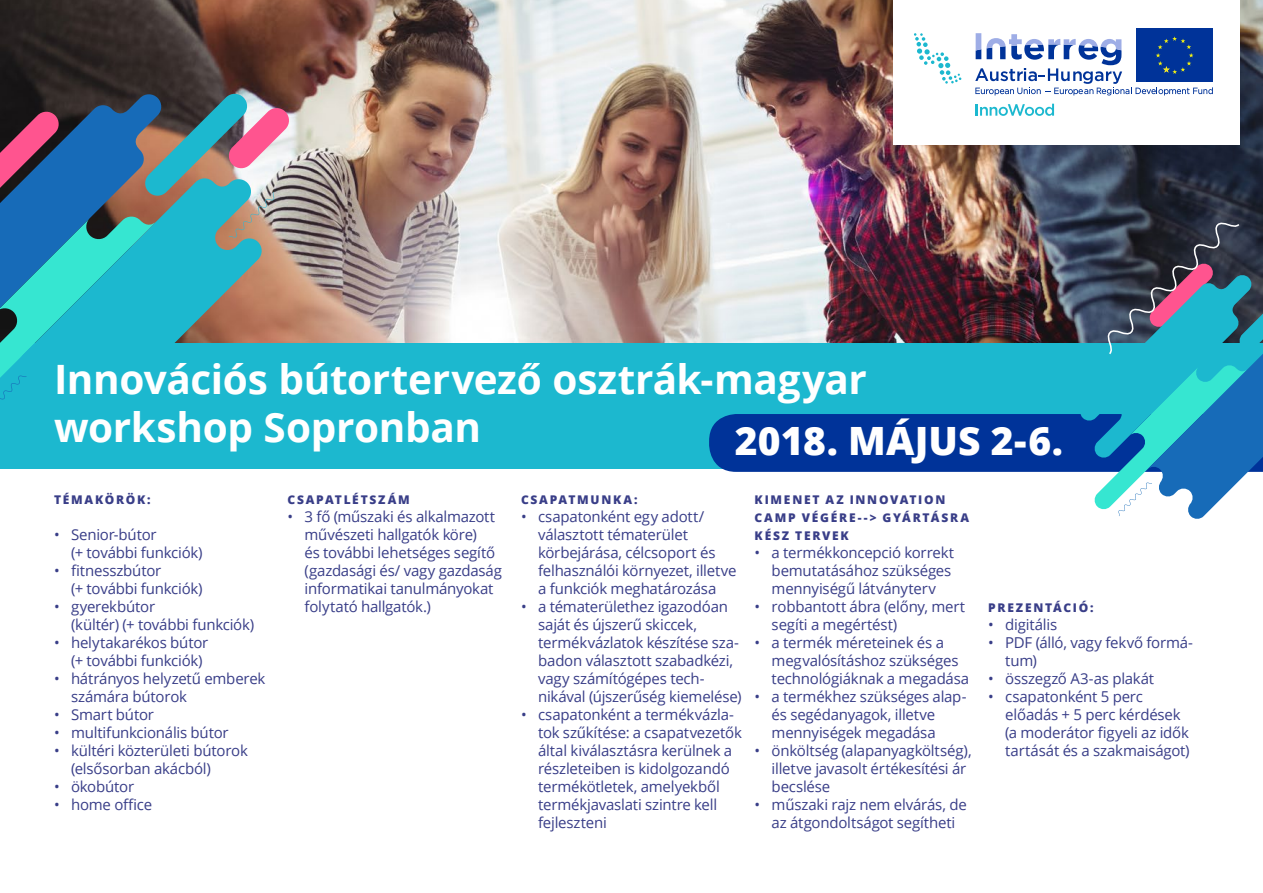
<style>
.page{position:relative;width:1263px;height:893px;background:#fff}
.page>*{position:absolute;margin:0;border:0;box-sizing:border-box;transform-origin:0 0}
.t1{font:700 40.5px/48.6px "Open Sans";letter-spacing:-.01em;color:#fff}
.t2{font:800 39px "Open Sans";color:#fff}
.t3{font:15px/18px "Open Sans";letter-spacing:-.015em;color:#393e88}
.t4{font:800 12px/18px "Open Sans";letter-spacing:.145em;color:#393e88}
</style>
<div class="page">
<div style="left:0;top:342px;width:1263px;height:126px;background:#1cb8cf"></div>
<img style="left:0;top:0;width:1263px;height:342px">
<svg style="left:0;top:93px;width:290px;height:307px;background:#63758a"></svg>
<svg style="left:20px;top:177px;width:243px;height:223px;fill:#1cb8cf"></svg>
<img style="left:709px;top:221px;width:554px;height:298px">
<div style="left:893px;top:0;width:346px;height:144px;background:#fff"></div>
<svg style="left:914px;top:33px;width:47px;height:51px"></svg>
<div style="left:1136px;top:28px;width:77px;height:54px;background:#039"></div>
<svg style="left:975px;top:33px;width:238px;height:62px"></svg>
<svg style="left:976px;top:104px;width:78px;height:12px"></svg>
<h1 class="t1" style="left:54px;top:354px;width:814px">Innovációs bútortervező osztrák-magyar workshop Sopronban</h1>
<h2 class="t2" style="left:735px;top:411px;width:330px">2018. MÁJUS 2-6.</h2>
<p class="t4" style="left:54px;top:490px;width:98px">TÉMAKÖRÖK:</p>
<p class="t3" style="left:71px;top:525px;width:133px;text-indent:-17px">• Senior-bútor<br>(+ további funkciók)</p>
<p class="t3" style="left:71px;top:561px;width:133px;text-indent:-17px">• fitnesszbútor<br>(+ további funkciók)</p>
<p class="t3" style="left:71px;top:597px;width:185px;text-indent:-17px">• gyerekbútor<br>(kültér) (+ további funkciók)</p>
<p class="t3" style="left:71px;top:633px;width:139px;text-indent:-17px">• helytakarékos bútor (+ további funkciók)</p>
<p class="t3" style="left:71px;top:669px;width:196px;text-indent:-17px">• hátrányos helyzetű emberek számára bútorok</p>
<p class="t3" style="left:54px;top:705px;width:102px">• Smart bútor</p>
<p class="t3" style="left:54px;top:723px;width:176px">• multifunkcionális bútor</p>
<p class="t3" style="left:71px;top:741px;width:178px;text-indent:-17px">• kültéri közterületi bútorok (elsősorban akácból)</p>
<p class="t3" style="left:54px;top:777px;width:82px">• ökobútor</p>
<p class="t3" style="left:54px;top:795px;width:100px">• home office</p>
<p class="t4" style="left:288px;top:490px;width:124px">CSAPATLÉTSZÁM</p>
<p class="t3" style="left:305px;top:507px;width:199px;text-indent:-17px">• 3 fő (műszaki és alkalmazott művészeti hallgatók köre)<br>és további lehetséges segítő (gazdasági és/ vagy gazdaság informatikai tanulmányokat folytató hallgatók.)</p>
<p class="t4" style="left:521px;top:490px;width:118px">CSAPATMUNKA:</p>
<p class="t3" style="left:538px;top:507px;width:200px;text-indent:-17px">• csapatonként egy adott/ választott tématerület körbejárása, célcsoport és felhasználói környezet, illetve a funkciók meghatározása</p>
<p class="t3" style="left:538px;top:597px;width:205px;text-indent:-17px">• a tématerülethez igazodóan saját és újszerű skiccek, termékvázlatok készítése sza&shy;badon választott szabadkézi, vagy számítógépes tech&shy;nikával (újszerűség kiemelése)</p>
<p class="t3" style="left:538px;top:705px;width:205px;text-indent:-17px">• csapatonként a termékvázla&shy;tok szűkítése: a csapatvezetők által kiválasztásra kerülnek a részleteiben is kidolgozandó termékötletek, amelyekből termékjavaslati szintre kell fejleszteni</p>
<p class="t4" style="left:755px;top:490px;width:216px">KIMENET AZ INNOVATION<br>CAMP VÉGÉRE--&gt; GYÁRTÁSRA<br>KÉSZ TERVEK</p>
<p class="t3" style="left:772px;top:543px;width:184px;text-indent:-17px">• a termékkoncepció korrekt bemutatásához szükséges mennyiségű látványterv</p>
<p class="t3" style="left:772px;top:597px;width:195px;text-indent:-17px">• robbantott ábra (előny, mert segíti a megértést)</p>
<p class="t3" style="left:772px;top:633px;width:199px;text-indent:-17px">• a termék méreteinek és a megvalósításhoz szükséges technológiáknak a megadása</p>
<p class="t3" style="left:772px;top:687px;width:196px;text-indent:-17px">• a termékhez szükséges alap&shy;és segédanyagok, illetve mennyiségek megadása</p>
<p class="t3" style="left:772px;top:741px;width:202px;text-indent:-17px">• önköltség (alapanyagköltség), illetve javasolt értékesítési ár becslése</p>
<p class="t3" style="left:755px;top:795px;width:214px;text-align:center">• műszaki rajz nem elvárás, de az átgondoltságot segítheti</p>
<p class="t4" style="left:988px;top:598px;width:107px">PREZENTÁCIÓ:</p>
<p class="t3" style="left:988px;top:615px;width:70px">• digitális</p>
<p class="t3" style="left:1005px;top:633px;width:189px;text-indent:-17px">• PDF (álló, vagy fekvő formá&shy;tum)</p>
<p class="t3" style="left:988px;top:669px;width:167px">• összegző A3-as plakát</p>
<p class="t3" style="left:1005px;top:687px;width:186px;text-indent:-17px">• csapatonként 5 perc előadás + 5 perc kérdések (a moderátor figyeli az idők tartását és a szakmaiságot)</p>
</div>
